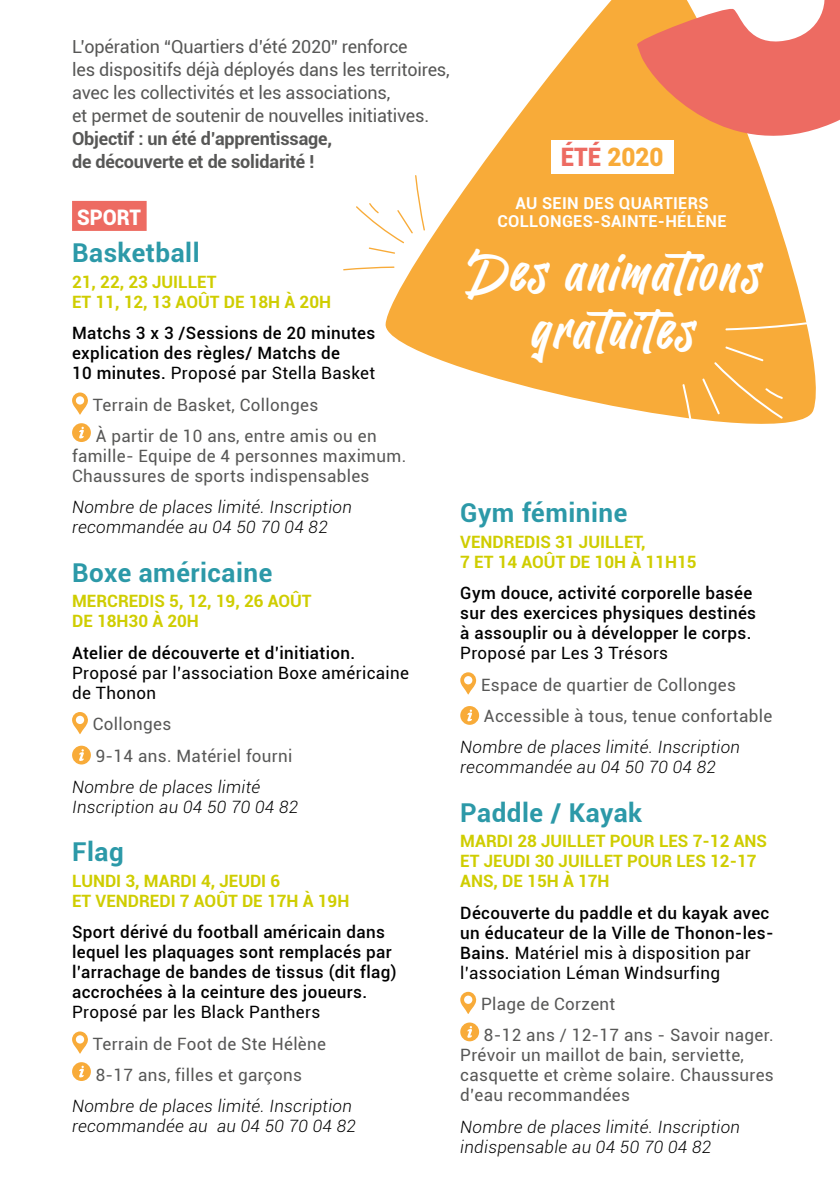
<style>
.page{position:relative;width:840px;height:1191px;background:#fff}
.page>*{position:absolute;margin:0;border:0;box-sizing:border-box;transform-origin:0 0}
.t1{font:49.2px/58px "Jacksilver";letter-spacing:.07em;color:#fff;text-align:center}
.t2{font:700 26px "Roboto";letter-spacing:.02em;color:#2c99a8}
.t3{font:900 25.4px "Roboto";color:#f8ab39;scale:.95 1}
.t4{font:900 21.4px "Roboto";color:#fff;scale:.95 1}
.t5{font:18px/23px "Roboto";letter-spacing:-.01em;color:#575756}
.t6{font:700 18px/23px "Roboto";letter-spacing:-.01em;color:#575756}
.t7{font:500 17px/20px "Roboto";letter-spacing:.02em;color:#000}
.t8{font:17px/31.4px "Roboto";letter-spacing:.02em;color:#575756}
.t9{font:italic 300 17px/20px "Roboto";letter-spacing:.02em;color:#000}
.t10{font:700 17px/20px "Roboto";color:#cfcd00}
.t11{font:17px/20px "Roboto";letter-spacing:.02em;color:#000}
.t12{font:700 16.4px "Roboto";letter-spacing:.02em;color:#fff}
.s1{color:#ed6b62}
.s2{font-weight:400}
</style>
<div class="page">
<svg style="left:385px;top:0;width:431px;height:423px;fill:#f8ab39"></svg>
<svg style="left:724px;top:322px;width:83px;height:8px"></svg>
<svg style="left:682px;top:346px;width:100px;height:78px;background:#f8b149"></svg>
<svg style="left:343px;top:266px;width:51px;height:4px"></svg>
<svg style="left:356px;top:175px;width:69px;height:79px"></svg>
<div style="left:72px;top:201px;width:74px;height:30px;background:#ed6b62"></div>
<svg style="left:72px;top:392px;width:16px;height:23px"></svg>
<svg style="left:72px;top:423px;width:19px;height:19px"></svg>
<svg style="left:72px;top:712px;width:16px;height:22px"></svg>
<svg style="left:72px;top:745px;width:19px;height:19px"></svg>
<svg style="left:72px;top:1031px;width:16px;height:22px"></svg>
<svg style="left:72px;top:1062px;width:19px;height:19px"></svg>
<svg style="left:460px;top:672px;width:16px;height:22px"></svg>
<svg style="left:460px;top:706px;width:19px;height:19px"></svg>
<svg style="left:460px;top:991px;width:16px;height:23px"></svg>
<svg style="left:460px;top:1022px;width:19px;height:19px"></svg>
<div style="left:550px;top:140px;width:122px;height:33px;background:#fff"></div>
<svg style="left:635px;top:0;width:204px;height:166px"></svg>
<p class="t5" style="left:72px;top:35px;width:379px">L’opération “Quartiers d’été 2020” renforce<br>les dispositifs déjà déployés dans les territoires, avec les collectivités et les associations,<br>et permet de soutenir de nouvelles initiatives.</p>
<p class="t6" style="left:72px;top:127px;width:261px">Objectif : un été d’apprentissage, de découverte et de solidarité !</p>
<h3 class="t3" style="left:560px;top:139px;width:110px"><span class="s1">ÉTÉ</span> 2020</h3>
<p class="t12" style="left:515px;top:191px;width:195px">AU SEIN DES QUARTIERS</p>
<p class="t4" style="left:77px;top:202px;width:69px">SPORT</p>
<p class="t12" style="left:497px;top:210px;width:230px">COLLONGES-SAINTE-HÉLÈNE</p>
<h2 class="t2" style="left:72px;top:235px;width:129px">Basketball</h2>
<p class="t10" style="left:72px;top:271px;width:260px">21, 22, 23 JUILLET<br>ET 11, 12, 13 AOÛT DE 18H À 20H</p>
<p class="t7" style="left:72px;top:322px;width:304px">Matchs 3 x 3 /Sessions de 20 minutes explication des règles/ Matchs de<br>10 minutes. <span class="s2">Proposé par Stella Basket</span></p>
<p class="t8" style="left:93px;top:388px;width:285px">Terrain de Basket, Collonges<br>À partir de 10 ans, entre amis ou en</p>
<p class="t8" style="left:72px;top:445px;width:335px;line-height:20px">famille- Equipe de 4 personnes maximum.<br>Chaussures de sports indispensables</p>
<p class="t9" style="left:72px;top:497px;width:281px">Nombre de places limité. Inscription recommandée au 04 50 70 04 82</p>
<h2 class="t2" style="left:72px;top:554px;width:202px">Boxe américaine</h2>
<p class="t10" style="left:72px;top:590px;width:241px">MERCREDIS 5, 12, 19, 26 AOÛT<br>DE 18H30 À 20H</p>
<p class="t7" style="left:72px;top:642px;width:284px">Atelier de découverte et d’initiation.</p>
<p class="t11" style="left:72px;top:662px;width:338px">Proposé par l’association Boxe américaine de Thonon</p>
<p class="t8" style="left:93px;top:708px;width:201px">Collonges<br>9-14 ans. Matériel fourni</p>
<p class="t9" style="left:72px;top:776px;width:227px">Nombre de places limité<br>Inscription au 04 50 70 04 82</p>
<h2 class="t2" style="left:72px;top:833px;width:53px">Flag</h2>
<p class="t10" style="left:72px;top:870px;width:279px">LUNDI 3, MARDI 4, JEUDI 6<br>ET VENDREDI 7 AOÛT DE 17H À 19H</p>
<p class="t7" style="left:72px;top:921px;width:326px">Sport dérivé du football américain dans lequel les plaquages sont remplacés par l’arrachage de bandes de tissus (dit flag) accrochées à la ceinture des joueurs.</p>
<p class="t11" style="left:72px;top:1001px;width:250px">Proposé par les Black Panthers</p>
<p class="t8" style="left:93px;top:1027px;width:235px">Terrain de Foot de Ste Hélène<br>8-17 ans, filles et garçons</p>
<p class="t9" style="left:72px;top:1095px;width:285px">Nombre de places limité. Inscription recommandée au au 04 50 70 04 82</p>
<h1 class="t1" style="left:465px;top:248px;width:295px">Des animations gratuites</h1>
<h2 class="t2" style="left:460px;top:494px;width:168px">Gym féminine</h2>
<p class="t10" style="left:460px;top:531px;width:238px">VENDREDIS 31 JUILLET,<br>7 ET 14 AOÛT DE 10H À 11H15</p>
<p class="t7" style="left:460px;top:582px;width:297px">Gym douce, activité corporelle basée sur des exercices physiques destinés à assouplir ou à développer le corps.</p>
<p class="t11" style="left:460px;top:642px;width:209px">Proposé par Les 3 Trésors</p>
<p class="t8" style="left:481px;top:668px;width:292px">Espace de quartier de Collonges<br>Accessible à tous, tenue confortable</p>
<p class="t9" style="left:460px;top:736px;width:281px">Nombre de places limité. Inscription recommandée au 04 50 70 04 82</p>
<h2 class="t2" style="left:460px;top:794px;width:183px">Paddle / Kayak</h2>
<p class="t10" style="left:460px;top:830px;width:308px">MARDI 28 JUILLET POUR LES 7-12 ANS<br>ET JEUDI 30 JUILLET POUR LES 12-17<br>ANS, DE 15H À 17H</p>
<p class="t7" style="left:460px;top:902px;width:314px">Découverte du paddle et du kayak avec un éducateur de la Ville de Thonon-les-Bains. <span class="s2">Matériel mis à disposition par l’association Léman Windsurfing</span></p>
<p class="t8" style="left:481px;top:987px;width:294px">Plage de Corzent<br>8-12 ans / 12-17 ans - Savoir nager.</p>
<p class="t8" style="left:460px;top:1044px;width:315px;line-height:20px">Prévoir un maillot de bain, serviette, casquette et crème solaire. Chaussures d’eau recommandées</p>
<p class="t9" style="left:460px;top:1116px;width:281px">Nombre de places limité. Inscription indispensable au 04 50 70 04 82</p>
</div>
